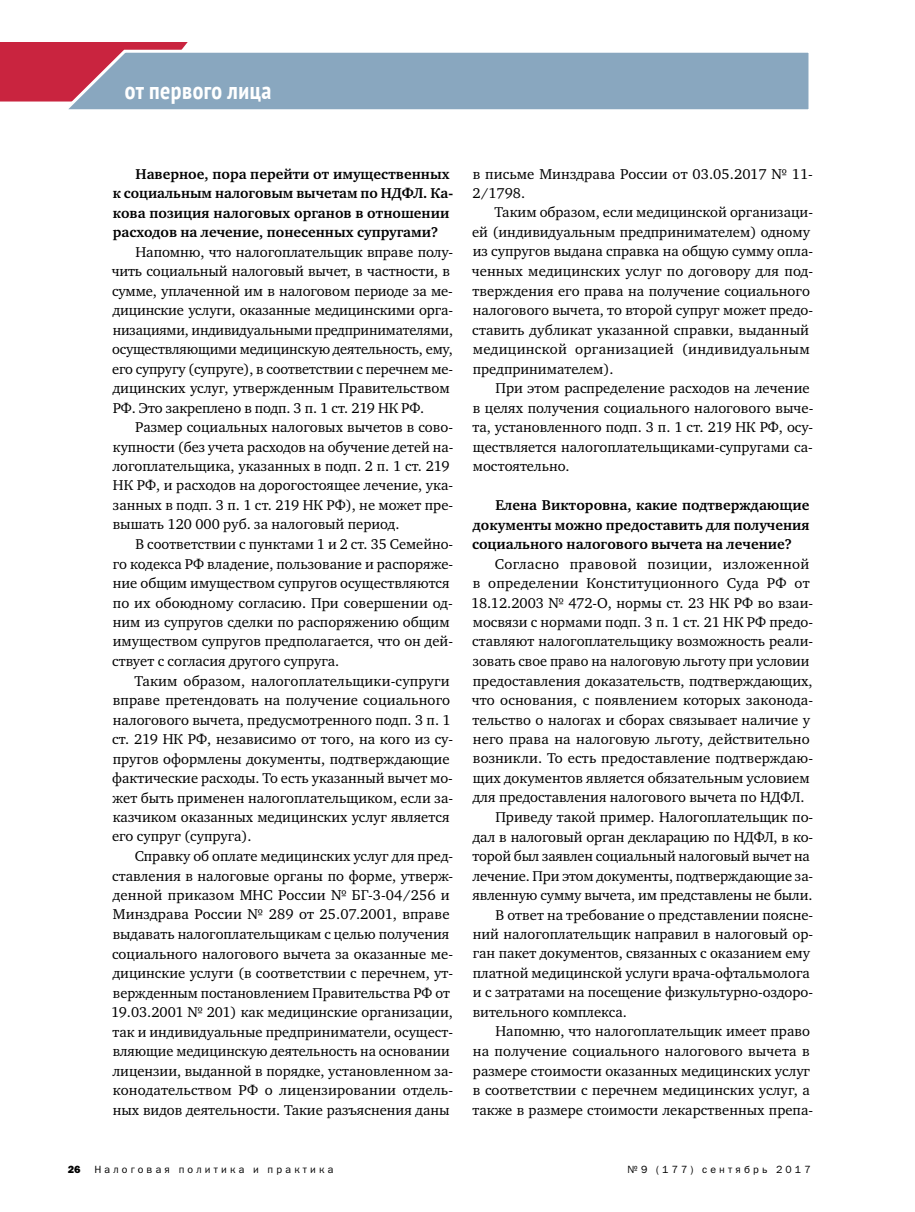
<style>
.page{position:relative;width:915px;height:1212px;background:#fff}
.page>*{position:absolute;margin:0;border:0;box-sizing:border-box;transform-origin:0 0}
.t1{font:700 condensed 24px "PT Sans";letter-spacing:.02em;color:#fff}
.t2{font:14.7px/19.5px "Charter ITC";color:#000}
.t3{font:700 14.7px/19.5px "Charter ITC";color:#000}
.t4{font:14.7px "Charter ITC";letter-spacing:.025em;color:#000}
.t5{font:10.5px "Franklin Gothic Book ITC";letter-spacing:.3em;color:#000}
.t6{font:10.5px "Franklin Gothic Heavy ITC";color:#000}
</style>
<div class="page">
<div style="left:0;top:42px;width:188px;height:60px;background:#c9243f"></div>
<svg style="left:57px;top:48px;width:752px;height:62px;background:#96a8be"></svg>
<h1 class="t1" style="left:125px;top:74px;width:148px">от первого лица</h1>
<p class="t3" style="left:113px;top:164px;width:342px;text-indent:23px">Наверное, пора перейти от имущественных к социальным налоговым вычетам по НДФЛ. Ка&shy;кова позиция налоговых органов в отношении расходов на лечение, понесенных супругами?</p>
<p class="t2" style="left:112px;top:242px;width:343px;text-indent:24px">Напомню, что налогоплательщик вправе полу&shy;чить социальный налоговый вычет, в частности, в сумме, уплаченной им в налоговом периоде за ме&shy;дицинские услуги, оказанные медицинскими орга&shy;низациями, индивидуальными предпринимателями, осуществляющими медицинскую деятельность, ему, его супругу (супруге), в соответствии с перечнем ме&shy;дицинских услуг, утвержденным Правительством РФ. Это закреплено в подп. 3 п. 1 ст. 219 НК РФ.</p>
<p class="t2" style="left:113px;top:417px;width:342px;text-indent:23px">Размер социальных налоговых вычетов в сово&shy;купности (без учета расходов на обучение детей на&shy;логоплательщика, указанных в подп. 2 п. 1 ст. 219<br>НК РФ, и расходов на дорогостоящее лечение, ука&shy;занных в подп. 3 п. 1 ст. 219 НК РФ), не может пре&shy;вышать 120 000 руб. за налоговый период.</p>
<p class="t2" style="left:112px;top:534px;width:343px;text-indent:23px">В соответствии с пунктами 1 и 2 ст. 35 Семейно&shy;го кодекса РФ владение, пользование и распоряже&shy;ние общим имуществом супругов осуществляются по их обоюдному согласию. При совершении од&shy;ним из супругов сделки по распоряжению общим имуществом супругов предполагается, что он дей&shy;ствует с согласия другого супруга.</p>
<p class="t2" style="left:112px;top:671px;width:343px;text-indent:23px">Таким образом, налогоплательщики-супруги вправе претендовать на получение социального налогового вычета, предусмотренного подп. 3 п. 1 ст. 219 НК РФ, независимо от того, на кого из су&shy;пругов оформлены документы, подтверждающие фактические расходы. То есть указанный вычет мо&shy;жет быть применен налогоплательщиком, если за&shy;казчиком оказанных медицинских услуг является его супруг (супруга).</p>
<p class="t2" style="left:111px;top:846px;width:344px;text-indent:23px">Справку об оплате медицинских услуг для пред&shy;ставления в налоговые органы по форме, утверж&shy;денной приказом МНС России № БГ-3-04/256 и Минздрава России № 289 от 25.07.2001, вправе выдавать налогоплательщикам с целью получения социального налогового вычета за оказанные ме&shy;дицинские услуги (в соответствии с перечнем, ут&shy;вержденным постановлением Правительства РФ от 19.03.2001 № 201) как медицинские организации, так и индивидуальные предприниматели, осущест&shy;вляющие медицинскую деятельность на основании лицензии, выданной в порядке, установленном за&shy;конодательством РФ о лицензировании отдель&shy;ных видов деятельности. Такие разъяснения даны</p>
<p class="t2" style="left:472px;top:164px;width:342px">в письме Минздрава России от 03.05.2017 № 11-<br>2/1798.</p>
<p class="t2" style="left:472px;top:203px;width:343px;text-indent:23px">Таким образом, если медицинской организаци&shy;ей (индивидуальным предпринимателем) одному из супругов выдана справка на общую сумму опла&shy;ченных медицинских услуг по договору для под&shy;тверждения его права на получение социального налогового вычета, то второй супруг может предо&shy;ставить дубликат указанной справки, выданный медицинской организацией (индивидуальным предпринимателем).</p>
<p class="t2" style="left:473px;top:378px;width:342px;text-indent:23px">При этом распределение расходов на лечение в целях получения социального налогового выче&shy;та, установленного подп. 3 п. 1 ст. 219 НК РФ, осу&shy;ществляется налогоплательщиками-супругами са&shy;мостоятельно.</p>
<p class="t3" style="left:472px;top:495px;width:339px;text-align:justify;text-indent:23px">Елена Викторовна, какие подтверждающие документы можно предоставить для получения социального налогового вычета на лечение?</p>
<p class="t4" style="left:495px;top:554px;width:316px">Согласно правовой позиции, изложенной</p>
<p class="t2" style="left:473px;top:573px;width:338px">в определении Конституционного Суда РФ от</p>
<p class="t2" style="left:471px;top:593px;width:343px">18.12.2003 № 472-О, нормы ст. 23 НК РФ во взаи-</p>
<p class="t2" style="left:473px;top:612px;width:342px">мосвязи с нормами подп. 3 п. 1 ст. 21 НК РФ предо-</p>
<p class="t2" style="left:472px;top:632px;width:343px">ставляют налогоплательщику возможность реали-</p>
<p class="t2" style="left:473px;top:651px;width:338px">зовать свое право на налоговую льготу при условии</p>
<p class="t2" style="left:473px;top:671px;width:341px">предоставления доказательств, подтверждающих,</p>
<p class="t2" style="left:472px;top:690px;width:343px">что основания, с появлением которых законода-</p>
<p class="t2" style="left:473px;top:710px;width:339px">тельство о налогах и сборах связывает наличие у</p>
<p class="t2" style="left:473px;top:729px;width:339px">него права на налоговую льготу, действительно</p>
<p class="t2" style="left:473px;top:749px;width:342px">возникли. То есть предоставление подтверждаю-</p>
<p class="t2" style="left:473px;top:768px;width:338px">щих документов является обязательным условием</p>
<p class="t2" style="left:473px;top:788px;width:333px">для предоставления налогового вычета по НДФЛ.</p>
<p class="t2" style="left:495px;top:807px;width:319px">Приведу такой пример. Налогоплательщик по-</p>
<p class="t2" style="left:473px;top:827px;width:342px">дал в налоговый орган декларацию по НДФЛ, в ко-</p>
<p class="t2" style="left:473px;top:846px;width:339px">торой был заявлен социальный налоговый вычет на</p>
<p class="t2" style="left:473px;top:866px;width:342px">лечение. При этом документы, подтверждающие за-</p>
<p class="t2" style="left:473px;top:885px;width:341px">явленную сумму вычета, им представлены не были.</p>
<p class="t2" style="left:495px;top:905px;width:319px">В ответ на требование о представлении поясне-</p>
<p class="t2" style="left:473px;top:924px;width:342px">ний налогоплательщик направил в налоговый ор-</p>
<p class="t2" style="left:473px;top:944px;width:339px">ган пакет документов, связанных с оказанием ему</p>
<p class="t2" style="left:473px;top:963px;width:339px">платной медицинской услуги врача-офтальмолога</p>
<p class="t2" style="left:473px;top:983px;width:342px">и с затратами на посещение физкультурно-оздоро-</p>
<p class="t2" style="left:473px;top:1002px;width:156px">вительного комплекса.</p>
<p class="t2" style="left:495px;top:1022px;width:316px">Напомню, что налогоплательщик имеет право</p>
<p class="t2" style="left:473px;top:1041px;width:338px">на получение социального налогового вычета в</p>
<p class="t2" style="left:473px;top:1061px;width:339px">размере стоимости оказанных медицинских услуг</p>
<p class="t2" style="left:473px;top:1080px;width:339px">в соответствии с перечнем медицинских услуг, а</p>
<p class="t2" style="left:473px;top:1100px;width:342px">также в размере стоимости лекарственных препа-</p>
<p class="t6" style="left:68px;top:1163px;width:14px">26</p>
<p class="t5" style="left:94px;top:1163px;width:241px">Налоговая политика и практика</p>
<p class="t5" style="left:627px;top:1163px;width:185px">№9 (177) сентябрь 2017</p>
</div>
